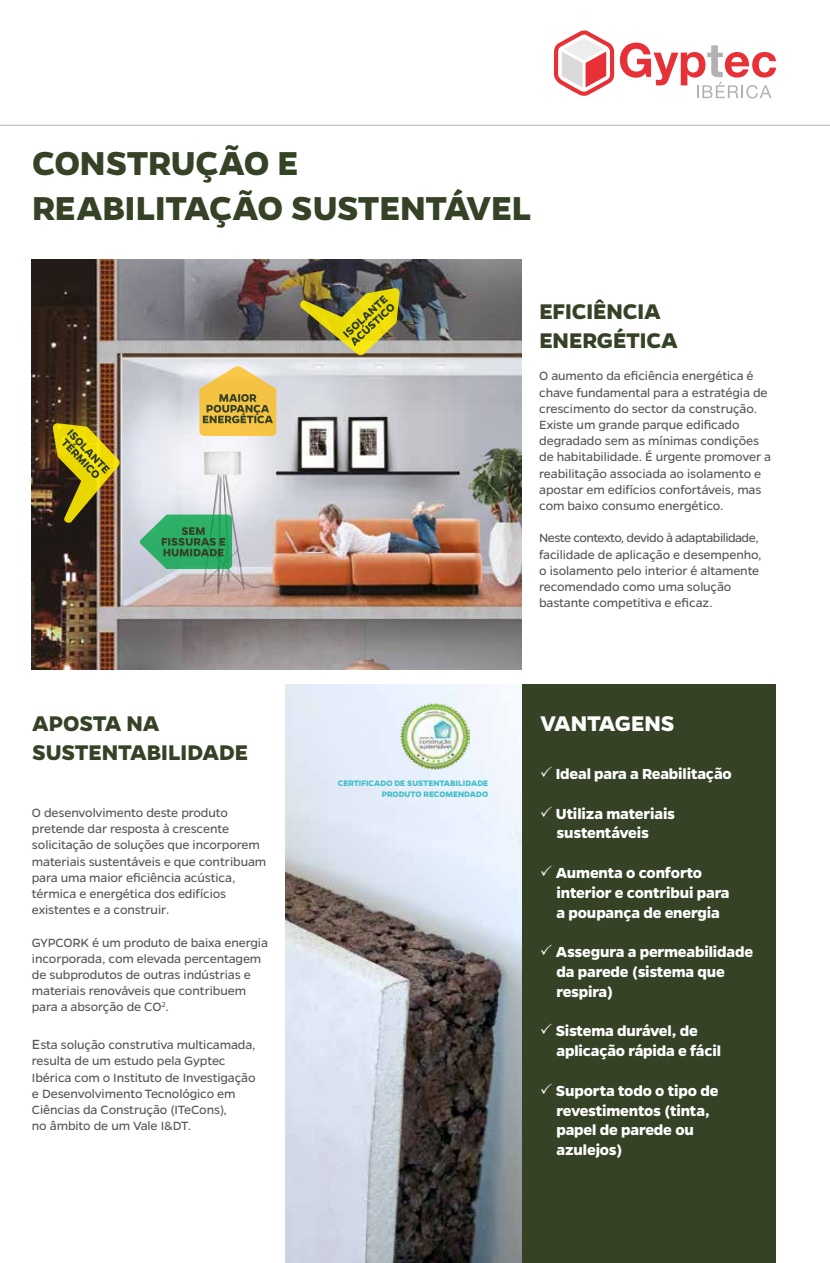
<style>
.page{position:relative;width:830px;height:1263px;background:#fff}
.page>*{position:absolute;margin:0;border:0;box-sizing:border-box;transform-origin:0 0}
.t1{font:700 37.5px/45px "Gentona";letter-spacing:-.005em;color:#354226}
.t2{font:700 24px/28.8px "Gentona";letter-spacing:-.005em;color:#354226}
.t3{font:700 24px "Gentona";letter-spacing:-.005em;color:#fff}
.t4{font:700 16.5px/19.8px "Gentona";letter-spacing:-.01em;color:#fff}
.t5{font:13.5px/16.2px "Gentona";letter-spacing:-.01em;color:#575756}
.t6{font:700 9px/10.8px "Gentona";letter-spacing:-.005em;color:#42bec6;text-align:right}
.s1{font-size:15px}
</style>
<div class="page">
<hr style="left:0;top:125px;width:829px;height:1px;background:#b3b2b2">
<svg style="left:554px;top:30px;width:221px;height:68px"></svg>
<div style="left:521px;top:685px;width:254px;height:578px;background:#354226"></div>
<img style="left:286px;top:685px;width:235px;height:578px">
<img style="left:31px;top:259px;width:490px;height:411px">
<img style="left:400px;top:703px;width:69px;height:66px">
<img style="left:53px;top:423px;width:67px;height:101px">
<img style="left:298px;top:288px;width:101px;height:68px">
<svg style="left:199px;top:366px;width:77px;height:70px;background:#d8b75b"></svg>
<svg style="left:139px;top:515px;width:93px;height:54px;background:#44a46e"></svg>
<h1 class="t1" style="left:32px;top:140px;width:500px">CONSTRUÇÃO E<br>REABILITAÇÃO SUSTENTÁVEL</h1>
<h2 class="t2" style="left:539px;top:297px;width:140px">EFICIÊNCIA<br>ENERGÉTICA</h2>
<p class="t5" style="left:539px;top:368px;width:233px">O aumento da eficiência energética é chave fundamental para a estratégia de crescimento do sector da construção.<br>Existe um grande parque edificado degradado sem as mínimas condições de habitabilidade. É urgente promover a reabilitação associada ao isolamento e apostar em edifícios confortáveis, mas com baixo consumo energético.</p>
<p class="t5" style="left:539px;top:530px;width:224px">Neste contexto, devido à adaptabilidade, facilidade de aplicação e desempenho, o isolamento pelo interior é altamente recomendado como uma solução bastante competitiva e eficaz.</p>
<h2 class="t2" style="left:32px;top:709px;width:217px">APOSTA NA<br>SUSTENTABILIDADE</h2>
<h2 class="t3" style="left:540px;top:709px;width:136px">VANTAGENS</h2>
<p class="t6" style="left:338px;top:778px;width:152px">CERTIFICADO DE SUSTENTABILIDADE<br>PRODUTO RECOMENDADO</p>
<p class="t4" style="left:555px;top:764px;width:177px">Ideal para a Reabilitação</p>
<p class="t4" style="left:555px;top:803px;width:121px">Utiliza materiais sustentáveis</p>
<p class="t4" style="left:555px;top:863px;width:175px">Aumenta o conforto interior e contribui para a poupança de energia</p>
<p class="t4" style="left:555px;top:942px;width:199px">Assegura a permeabilidade da parede (sistema que respira)</p>
<p class="t4" style="left:555px;top:1021px;width:166px">Sistema durável, de aplicação rápida e fácil</p>
<p class="t4" style="left:555px;top:1080px;width:164px">Suporta todo o tipo de revestimentos (tinta, papel de parede ou azulejos)</p>
<p class="t5" style="left:32px;top:804px;width:236px">O desenvolvimento deste produto pretende dar resposta à crescente solicitação de soluções que incorporem materiais sustentáveis e que contribuam para uma maior eficiência acústica, térmica e energética dos edifícios existentes e a construir.</p>
<p class="t5" style="left:32px;top:934px;width:237px">GYPCORK é um produto de baixa energia incorporada, com elevada percentagem de subprodutos de outras indústrias e materiais renováveis que contribuem para a absorção de CO<sup>2</sup>.</p>
<p class="t5" style="left:32px;top:1037px;width:225px"><span class="s1">E</span>sta solução construtiva multicamada, resulta de um estudo pela Gyptec Ibérica com o Instituto de Investigação e Desenvolvimento Tecnológico em Ciências da Construção (ITeCons),<br>no âmbito de um Vale I&amp;DT.</p>
</div>
